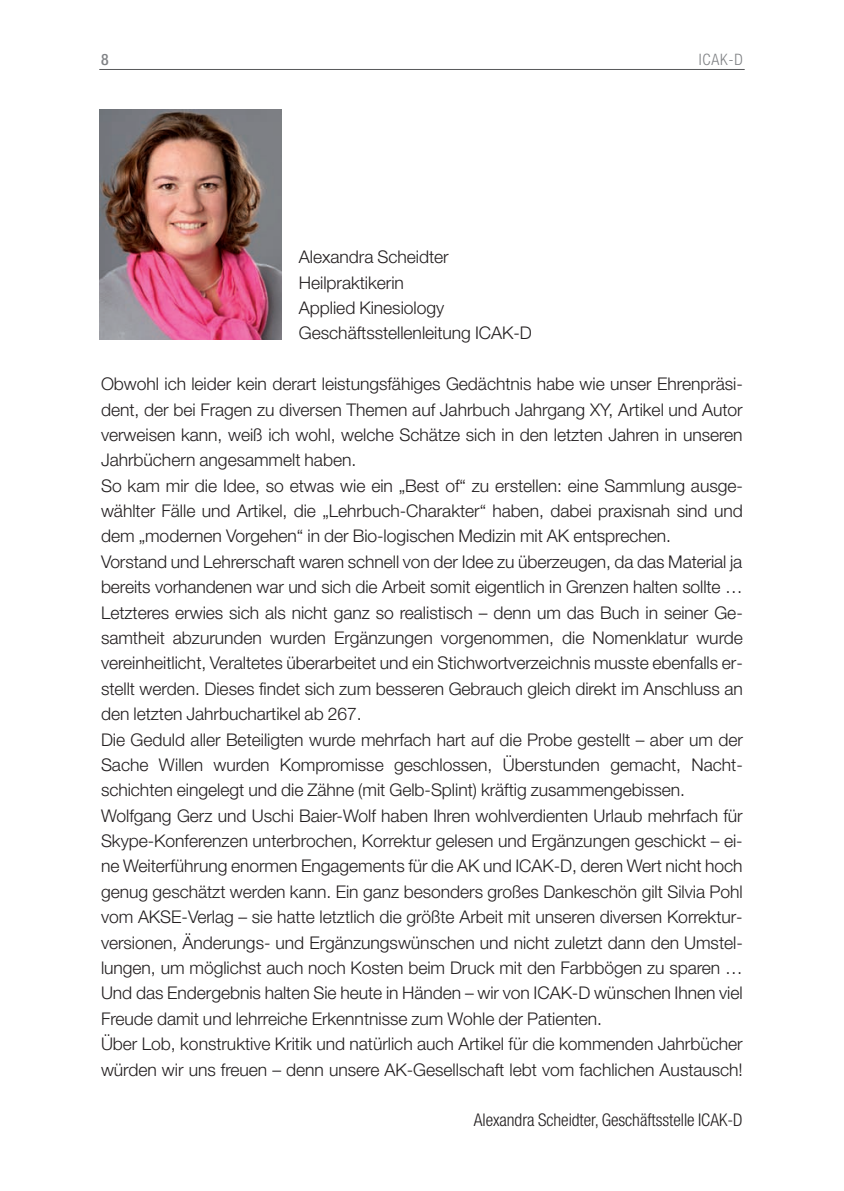
<style>
.page{position:relative;width:844px;height:1191px;background:#fff}
.page>*{position:absolute;margin:0;border:0;box-sizing:border-box;transform-origin:0 0}
.t1{font:300 17.5px/25.4px "Helvetica Neue LT Pro";letter-spacing:-.005em;color:#231f20}
.t2{font:300 condensed 17.5px "Helvetica Neue LT Pro";letter-spacing:-.005em;color:#231f20}
.t3{font:300 condensed 15.75px "Helvetica Neue LT Pro";color:#808285}
.t4{font:500 condensed 15.75px "Helvetica Neue LT Pro";color:#808285}
</style>
<div class="page">
<hr style="left:99px;top:69px;width:645px;height:1px;background:#57585a">
<img style="left:99px;top:109px;width:182px;height:230px">
<p class="t4" style="left:101px;top:54px;width:9px">8</p>
<p class="t3" style="left:698px;top:54px;width:45px">ICAK-D</p>
<p class="t1" style="left:299px;top:246px;width:234px">Alexandra Scheidter<br>Heilpraktikerin<br>Applied Kinesiology<br>Geschäftsstellenleitung ICAK-D</p>
<p class="t1" style="left:101px;top:373px;width:643px">Obwohl ich leider kein derart leistungsfähiges Gedächtnis habe wie unser Ehrenpräsi&shy;dent, der bei Fragen zu diversen Themen auf Jahrbuch Jahrgang XY, Artikel und Autor verweisen kann, weiß ich wohl, welche Schätze sich in den letzten Jahren in unseren Jahrbüchern angesammelt haben.<br>So kam mir die Idee, so etwas wie ein „Best of“ zu erstellen: eine Sammlung ausge&shy;wählter Fälle und Artikel, die „Lehrbuch-Charakter“ haben, dabei praxisnah sind und dem „modernen Vorgehen“ in der Bio-logischen Medizin mit AK entsprechen.<br>Vorstand und Lehrerschaft waren schnell von der Idee zu überzeugen, da das Material ja bereits vorhandenen war und sich die Arbeit somit eigentlich in Grenzen halten sollte … Letzteres erwies sich als nicht ganz so realistisch – denn um das Buch in seiner Ge&shy;samtheit abzurunden wurden Ergänzungen vorgenommen, die Nomenklatur wurde vereinheitlicht, Veraltetes überarbeitet und ein Stichwortverzeichnis musste ebenfalls er&shy;stellt werden. Dieses findet sich zum besseren Gebrauch gleich direkt im Anschluss an den letzten Jahrbuchartikel ab 267.<br>Die Geduld aller Beteiligten wurde mehrfach hart auf die Probe gestellt – aber um der Sache Willen wurden Kompromisse geschlossen, Überstunden gemacht, Nacht&shy;schichten eingelegt und die Zähne (mit Gelb-Splint) kräftig zusammengebissen.<br>Wolfgang Gerz und Uschi Baier-Wolf haben Ihren wohlverdienten Urlaub mehrfach für Skype-Konferenzen unterbrochen, Korrektur gelesen und Ergänzungen geschickt – ei&shy;ne Weiterführung enormen Engagements für die AK und ICAK-D, deren Wert nicht hoch genug geschätzt werden kann. Ein ganz besonders großes Dankeschön gilt Silvia Pohl vom AKSE-Verlag – sie hatte letztlich die größte Arbeit mit unseren diversen Korrektur&shy;versionen, Änderungs- und Ergänzungswünschen und nicht zuletzt dann den Umstel&shy;lungen, um möglichst auch noch Kosten beim Druck mit den Farbbögen zu sparen … Und das Endergebnis halten Sie heute in Händen – wir von ICAK-D wünschen Ihnen viel Freude damit und lehrreiche Erkenntnisse zum Wohle der Patienten.<br>Über Lob, konstruktive Kritik und natürlich auch Artikel für die kommenden Jahrbücher würden wir uns freuen – denn unsere AK-Gesellschaft lebt vom fachlichen Austausch!</p>
<p class="t2" style="left:473px;top:1113px;width:270px">Alexandra Scheidter, Geschäftsstelle ICAK-D</p>
</div>
